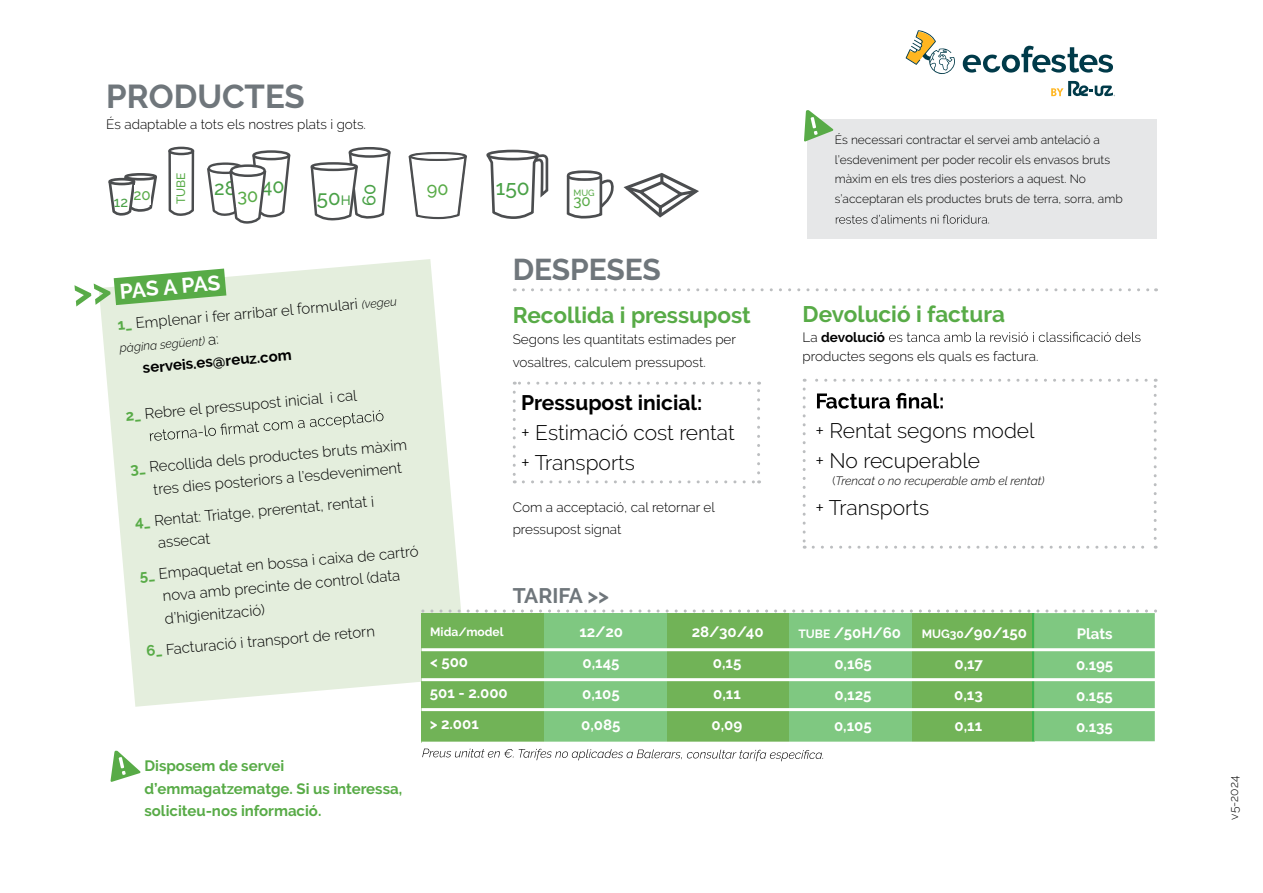
<style>
.page{position:relative;width:1263px;height:893px;background:#fff}
.page>*{position:absolute;margin:0;border:0;box-sizing:border-box;transform-origin:0 0}
.t1{font:700 33px "Raleway";color:#6f767b}
.t2{font:700 30px "Raleway";color:#6f767b}
.t3{font:700 22.5px "Raleway";color:#58ab47}
.t4{font:300 21px/30px "Raleway";color:#000}
.t5{font:700 21px "Raleway";color:#000}
.t6{font:700 21px "Raleway";color:#6f767b}
.t7{font:700 21px "Raleway";color:#fff}
.t8{font:500 21px "Raleway";color:#4aa147}
.t9{font:500 20.4px "Raleway";color:#4aa147}
.t10{font:500 19.65px "Raleway";color:#4aa147}
.t11{font:500 18.6px "Raleway";color:#4aa147}
.t12{font:500 18.15px "Raleway";color:#4aa147}
.t13{font:500 18px "Raleway";color:#58ab47}
.t14{font:500 17.25px "Raleway";color:#4aa147}
.t15{font:300 15px/22.5px "Raleway";color:#000}
.t16{font:700 15px "Raleway";letter-spacing:-.005em;color:#fff}
.t17{font:700 15px/22.5px "Raleway";color:#58ab47}
.t18{font:700 15px "Raleway";color:#000}
.t19{font:500 15px "Raleway";color:#58ab47}
.t20{font:500 14.4px "Raleway";color:#4aa147}
.t21{font:500 13.65px "Raleway";color:#4aa147}
.t22{font:300 13.5px/22.5px "Raleway";color:#000}
.t23{font:300 12px/19.5px "Raleway";color:#000}
.t24{font:italic 300 12px "Raleway";color:#000}
.t25{font:700 12px "Raleway";letter-spacing:-.005em;color:#fff}
.t26{font:500 12px "Raleway";color:#58ab47}
.t27{font:500 9px "Raleway";color:#58ab47}
.s1{font-size:13.5px}
.s2{font-weight:700;color:#58ab47}
.s3{font-style:italic;font-size:12px}
.s4{font-style:normal;font-size:15px}
.s5{font-weight:700}
.s6{font-style:normal}
.s7{font-size:12px}
</style>
<div class="page">
<div style="left:124px;top:173px;width:33px;height:8px;border:3px solid #4b4d4f;border-radius:50%"></div>
<div style="left:252px;top:150px;width:38px;height:10px;border:2px solid #4b4d4f;border-radius:50%"></div>
<svg style="left:566px;top:170px;width:48px;height:49px"></svg>
<svg style="left:108px;top:174px;width:49px;height:42px"></svg>
<div style="left:108px;top:178px;width:27px;height:7px;border:3px solid #4b4d4f;border-radius:50%"></div>
<svg style="left:168px;top:148px;width:27px;height:68px"></svg>
<svg style="left:170px;top:148px;width:23px;height:6px"></svg>
<div style="left:168px;top:147px;width:26px;height:8px;border:2px solid #4b4d4f;border-radius:50%"></div>
<svg style="left:623px;top:173px;width:76px;height:45px"></svg>
<svg style="left:207px;top:153px;width:84px;height:71px"></svg>
<div style="left:236px;top:185px;width:23px;height:21px;background:#fff"></div>
<div style="left:172px;top:176px;width:19px;height:21px;background:#fff"></div>
<div style="left:571px;top:186px;width:27px;height:18px;background:#fff"></div>
<div style="left:134px;top:185px;width:17px;height:20px;background:#fff"></div>
<div style="left:807px;top:119px;width:350px;height:119px;background:#e6e7e8"></div>
<svg style="left:101px;top:259px;width:360px;height:448px;background:#e7f0e1"></svg>
<svg style="left:889px;top:332px;width:251px;height:10px"></svg>
<svg style="left:817px;top:393px;width:126px;height:16px"></svg>
<svg style="left:150px;top:410px;width:233px;height:31px;background:#d6e0d0"></svg>
<svg style="left:74px;top:259px;width:180px;height:62px"></svg>
<svg style="left:523px;top:288px;width:633px;height:3px"></svg>
<svg style="left:513px;top:392px;width:3px;height:91px"></svg>
<svg style="left:523px;top:480px;width:237px;height:3px"></svg>
<svg style="left:757px;top:382px;width:3px;height:91px"></svg>
<svg style="left:514px;top:382px;width:235px;height:3px"></svg>
<svg style="left:803px;top:389px;width:3px;height:160px"></svg>
<svg style="left:813px;top:546px;width:343px;height:3px"></svg>
<svg style="left:1154px;top:379px;width:3px;height:159px"></svg>
<svg style="left:804px;top:379px;width:342px;height:3px"></svg>
<svg style="left:836px;top:215px;width:153px;height:9px"></svg>
<svg style="left:421px;top:609px;width:736px;height:132px;background:#7ec176"></svg>
<hr style="left:1032px;top:613px;width:2px;height:128px;background:#3db44e">
<div style="left:421px;top:613px;width:123px;height:130px;background:#71b357"></div>
<svg style="left:422px;top:749px;width:401px;height:12px"></svg>
<hr style="left:421px;top:648px;width:736px;height:3px;background:#fff">
<hr style="left:421px;top:678px;width:736px;height:3px;background:#fff">
<hr style="left:421px;top:742px;width:736px;height:3px;background:#fff">
<hr style="left:421px;top:708px;width:736px;height:3px;background:#fff">
<svg style="left:804px;top:110px;width:29px;height:32px"></svg>
<svg style="left:110px;top:750px;width:31px;height:32px"></svg>
<svg style="left:310px;top:147px;width:239px;height:74px"></svg>
<svg style="left:963px;top:46px;width:150px;height:27px"></svg>
<svg style="left:905px;top:30px;width:50px;height:44px"></svg>
<svg style="left:1051px;top:81px;width:64px;height:15px"></svg>
<h1 class="t1" style="left:106px;top:77px;width:200px">PRODUCTES</h1>
<p class="t22" style="left:106px;top:112px;width:261px">És adaptable a tots els nostres plats i gots.</p>
<p class="t20" style="left:133px;top:186px;width:17px">18</p>
<p class="t19" style="left:134px;top:186px;width:19px">20</p>
<p class="t20" style="left:114px;top:194px;width:16px">12</p>
<p class="t26" style="left:174px;top:204px;width:33px;rotate:-90deg">TUBE</p>
<p class="t14" style="left:172px;top:177px;width:20px">25</p>
<p class="t12" style="left:358px;top:206px;width:34px;rotate:-90deg">60F</p>
<h3 class="t10" style="left:214px;top:176px;width:24px">28</h3>
<h3 class="t10" style="left:262px;top:174px;width:25px">40</h3>
<h3 class="t9" style="left:317px;top:186px;width:35px">50<span class="s1">H</span></h3>
<p class="t11" style="left:422px;top:182px;width:33px">100</p>
<h3 class="t8" style="left:496px;top:175px;width:35px">150</h3>
<p class="t13" style="left:427px;top:179px;width:23px">90</p>
<p class="t13" style="left:237px;top:186px;width:22px">30</p>
<p class="t27" style="left:573px;top:187px;width:23px">MUG</p>
<p class="t21" style="left:573px;top:188px;width:25px">30T</p>
<p class="t19" style="left:573px;top:192px;width:19px">30</p>
<p class="t23" style="left:835px;top:130px;width:289px">És necessari contractar el servei amb antelació a l’esdeveniment per poder recolir els envasos bruts màxim en els tres dies posteriors a aquest. No s’acceptaran els productes bruts de terra, sorra, amb</p>
<h3 class="t7" style="left:119px;top:279px;width:102px;rotate:-5deg">PAS A PAS</h3>
<p class="t15" style="left:117px;top:313px;width:282px;rotate:-5deg"><span class="s2">1_</span> Emplenar i fer arribar el formulari <span class="s3">(vegeu</span></p>
<p class="t24" style="left:119px;top:341px;width:101px;rotate:-5deg">pàgina següent) <span class="s4">a:</span></p>
<p class="t18" style="left:142px;top:359px;width:151px;rotate:-5deg">serveis.es@reuz.com</p>
<p class="t15" style="left:125px;top:404px;width:234px;rotate:-5deg"><span class="s2">2_</span> Rebre el pressupost inicial i cal</p>
<p class="t15" style="left:151px;top:456px;width:258px;text-indent:-21px;rotate:-5deg"><span class="s2">3_</span> Recollida dels productes bruts màxim tres dies posteriors a l’esdeveniment</p>
<p class="t15" style="left:155px;top:509px;width:220px;text-indent:-21px;rotate:-5deg"><span class="s2">4_</span> Rentat: Triatge, prerentat, rentat i assecat</p>
<p class="t15" style="left:160px;top:562px;width:260px;text-indent:-21px;rotate:-5deg"><span class="s2">5_</span> Empaquetat en bossa i caixa de cartró nova amb precinte de control (data d’higienització)</p>
<p class="t15" style="left:145px;top:640px;width:231px;rotate:-5deg"><span class="s2">6_</span> Facturació i transport de retorn</p>
<p class="t17" style="left:144px;top:755px;width:259px">Disposem de servei d’emmagatzematge. Si us interessa, soliciteu-nos informació.</p>
<h2 class="t2" style="left:513px;top:252px;width:150px">DESPESES</h2>
<h3 class="t3" style="left:513px;top:303px;width:240px">Recollida i pressupost</h3>
<p class="t22" style="left:513px;top:328px;width:225px">Segons les quantitats estimades per vosaltres, calculem pressupost.</p>
<h3 class="t5" style="left:521px;top:390px;width:183px">Pressupost inicial:</h3>
<h3 class="t4" style="left:521px;top:417px;width:215px">+ Estimació cost rentat + Transports</h3>
<p class="t22" style="left:513px;top:496px;width:204px">Com a acceptació, cal retornar el pressupost signat</p>
<h3 class="t6" style="left:513px;top:583px;width:98px">TARIFA &gt;&gt;</h3>
<h3 class="t3" style="left:803px;top:302px;width:204px">Devolució i factura</h3>
<p class="t22" style="left:803px;top:327px;width:237px;line-height:19.5px">La <span class="s5">devolució<br></span>productes segons els quals es factura.</p>
<h3 class="t4" style="left:815px;top:416px;width:221px">+ Rentat segons model + No recuperable</h3>
<p class="t24" style="left:832px;top:474px;width:214px"><span class="s6">(</span>Trencat o no recuperable amb el rentat)</p>
<h3 class="t4" style="left:815px;top:492px;width:115px">+ Transports</h3>
<p class="t25" style="left:430px;top:625px;width:75px">Mida/model</p>
<p class="t16" style="left:579px;top:623px;width:45px">12/20</p>
<p class="t16" style="left:692px;top:623px;width:73px">28/30/40</p>
<p class="t16" style="left:1077px;top:625px;width:37px">Plats</p>
<p class="t16" style="left:430px;top:653px;width:40px">&lt; 500</p>
<p class="t16" style="left:583px;top:654px;width:39px">0,145</p>
<p class="t16" style="left:713px;top:654px;width:30px">0,15</p>
<p class="t16" style="left:834px;top:655px;width:39px">0,165</p>
<p class="t16" style="left:954px;top:655px;width:30px">0,17</p>
<p class="t16" style="left:1076px;top:656px;width:39px">0.195</p>
<p class="t16" style="left:430px;top:684px;width:79px">501 - 2.000</p>
<p class="t16" style="left:582px;top:685px;width:39px">0,105</p>
<p class="t16" style="left:713px;top:685px;width:29px">0,11</p>
<p class="t16" style="left:834px;top:686px;width:38px">0,125</p>
<p class="t16" style="left:954px;top:686px;width:30px">0,13</p>
<p class="t16" style="left:1076px;top:687px;width:38px">0.155</p>
<p class="t16" style="left:430px;top:715px;width:51px">&gt; 2.001</p>
<p class="t16" style="left:581px;top:716px;width:41px">0,085</p>
<p class="t16" style="left:711px;top:716px;width:32px">0,09</p>
<p class="t16" style="left:834px;top:717px;width:39px">0,105</p>
<p class="t16" style="left:955px;top:717px;width:29px">0,11</p>
<p class="t16" style="left:1076px;top:718px;width:38px">0.135</p>
<p class="t16" style="left:798px;top:624px;width:104px"><span class="s7">TUBE</span> /50H/60</p>
<p class="t16" style="left:922px;top:624px;width:107px"><span class="s7">MUG30</span>/90/150</p>
<p class="t23" style="left:1224px;top:820px;width:45px;rotate:-90deg">v5-2024</p>
</div>
